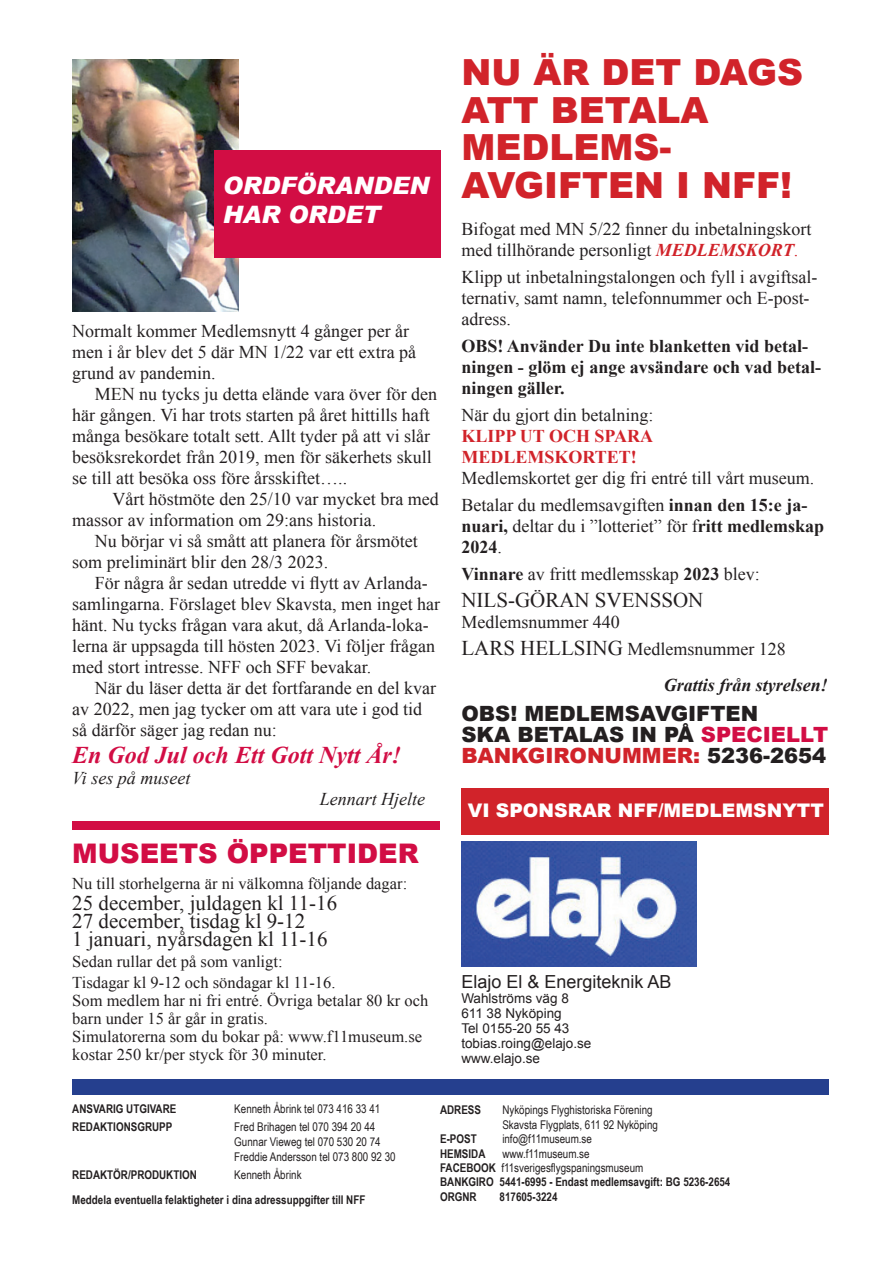
<style>
.page{position:relative;width:893px;height:1263px;background:#fff}
.page>*{position:absolute;margin:0;border:0;box-sizing:border-box;transform-origin:0 0}
.t1{font:900 36px/37.5px "Arial";color:#d1232a}
.t2{font:900 27px "Arial";color:#d20d44}
.t3{font:italic 700 24px "Times New Roman";color:#d20d44}
.t4{font:italic 900 24px/28.8px "Arial";color:#fff}
.t5{font:21px/18px "Times New Roman";color:#231f20}
.t6{font:900 21px/21px "Arial";color:#231f20}
.t7{font:900 18.75px "Arial";color:#fff}
.t8{font:18px/21px "Times New Roman";color:#231f20}
.t9{font:700 18px/21px "Times New Roman";color:#231f20}
.t10{font:700 18px/21px "Times New Roman";color:#d1232a}
.t11{font:italic 18px "Times New Roman";color:#231f20}
.t12{font:18px "Arial";color:#231f20}
.t13{font:italic 700 18px "Times New Roman";color:#231f20}
.t14{font:16.5px/18px "Times New Roman";color:#231f20}
.t15{font:13.5px/15px "Arial";color:#231f20}
.t16{font:700 12px/14.4px "Arial Narrow";color:#231f20}
.t17{font:12px/15px "Arial Narrow";color:#231f20}
.s1{font-weight:700;font-style:italic;color:#d1232a}
.s2{color:#d1232a}
.s3{font-weight:700}
.s4{font-size:21px}
.s5{color:#d20d44}
.s6{font-weight:400}
</style>
<div class="page">
<div style="left:72px;top:1079px;width:757px;height:15px;background:#253f8e"></div>
<div style="left:461px;top:788px;width:368px;height:46px;background:#d1232a"></div>
<img style="left:72px;top:60px;width:167px;height:252px">
<div style="left:214px;top:150px;width:226px;height:108px;background:#d20d44"></div>
<div style="left:72px;top:821px;width:368px;height:8px;background:#d20d44"></div>
<img style="left:461px;top:841px;width:235px;height:126px">
<h3 class="t4" style="left:223px;top:170px;width:85px">ORDFÖRANDEN<br>HAR ORDET</h3>
<p class="t8" style="left:72px;top:320px;width:345px">Normalt kommer Medlemsnytt 4 gånger per år men i år blev det 5 där MN 1/22 var ett extra på grund av pandemin.</p>
<p class="t8" style="left:72px;top:383px;width:366px;text-indent:22px">MEN nu tycks ju detta elände vara över för den här gången. Vi har trots starten på året hittills haft många besökare totalt sett. Allt tyder på att vi slår besöksrekordet från 2019, men för säkerhets skull se till att besöka oss före årsskiftet…..</p>
<p class="t8" style="left:72px;top:488px;width:368px;text-indent:40px">Vårt höstmöte den 25/10 var mycket bra med massor av information om 29:ans historia.</p>
<p class="t8" style="left:72px;top:530px;width:347px;text-indent:22px">Nu börjar vi så smått att planera för årsmötet som preliminärt blir den 28/3 2023.</p>
<p class="t8" style="left:72px;top:572px;width:369px;text-indent:22px">För några år sedan utredde vi flytt av Arlanda&shy;samlingarna. Förslaget blev Skavsta, men inget har hänt. Nu tycks frågan vara akut, då Arlanda-loka&shy;lerna är uppsagda till hösten 2023. Vi följer frågan med stort intresse. NFF och SFF bevakar.</p>
<p class="t8" style="left:72px;top:677px;width:365px;text-indent:22px">När du läser detta är det fortfarande en del kvar av 2022, men jag tycker om att vara ute i god tid så därför säger jag redan nu:</p>
<h3 class="t3" style="left:72px;top:738px;width:330px">En God Jul och Ett Gott Nytt År!</h3>
<p class="t11" style="left:72px;top:766px;width:120px">Vi ses på museet</p>
<p class="t11" style="left:320px;top:787px;width:107px">Lennart Hjelte</p>
<h2 class="t2" style="left:72px;top:834px;width:348px">MUSEETS ÖPPETTIDER</h2>
<p class="t14" style="left:72px;top:874px;width:336px">Nu till storhelgerna är ni välkomna följande dagar:</p>
<p class="t5" style="left:72px;top:893px;width:266px">25 december, juldagen kl 11-16<br>27 december, tisdag kl 9-12<br>1 januari, nyårsdagen kl 11-16</p>
<p class="t14" style="left:72px;top:950px;width:265px;line-height:21px">Sedan rullar det på som vanligt:<br>Tisdagar kl 9-12 och söndagar kl 11-16.</p>
<p class="t14" style="left:72px;top:991px;width:358px">Som medlem har ni fri entré. Övriga betalar 80 kr och barn under 15 år går in gratis.<br>Simulatorerna som du bokar på: www.f11museum.se kostar 250 kr/per styck för 30 minuter.</p>
<h1 class="t1" style="left:461px;top:53px;width:343px">NU ÄR DET DAGS<br>ATT BETALA<br>MEDLEMS-<br>AVGIFTEN I NFF!</h1>
<p class="t8" style="left:461px;top:218px;width:351px">Bifogat med MN 5/22 finner du inbetalningskort med tillhörande personligt <span class="s1">MEDLEMSKORT</span><span class="s2">.</span></p>
<p class="t8" style="left:461px;top:266px;width:357px">Klipp ut inbetalningstalongen och fyll i avgiftsal&shy;ternativ, samt namn, telefonnummer och E-post&shy;adress.</p>
<p class="t9" style="left:461px;top:335px;width:361px">OBS! Använder Du inte blanketten vid betal&shy;ningen - glöm ej ange avsändare och vad betal&shy;ningen gäller.</p>
<p class="t8" style="left:461px;top:404px;width:193px">När du gjort din betalning:</p>
<p class="t10" style="left:461px;top:425px;width:193px">Klipp ut och SPARA<br>MEDLEMSKORTET!</p>
<p class="t8" style="left:461px;top:464px;width:354px;line-height:27px">Medlemskortet ger dig fri entré till vårt museum.<br>Betalar du medlemsavgiften <span class="s3">innan den 15:e ja-</span></p>
<p class="t8" style="left:461px;top:515px;width:364px"><span class="s3">nuari,</span> deltar du i ”lotteriet” för f<span class="s3">ritt medlemskap<br>2024</span>.</p>
<p class="t8" style="left:461px;top:563px;width:300px"><span class="s3">Vinnare</span> av fritt medlemsskap <span class="s3">2023</span> blev:</p>
<p class="t5" style="left:461px;top:591px;width:244px">NILS-GÖRAN SVENSSON</p>
<p class="t8" style="left:461px;top:608px;width:326px;line-height:27px">Medlemsnummer 440<br><span class="s4">LARS HELLSING</span> Medlemsnummer 128</p>
<p class="t13" style="left:664px;top:672px;width:166px">Grattis från styrelsen!</p>
<p class="t6" style="left:461px;top:702px;width:368px">OBS! MEDLEMSAVGIFTEN<br>SKA BETALAS IN PÅ <span class="s5">SPECIELLT<br></span><span class="s2">BANKGIRONUMMER:</span> 5236-2654</p>
<p class="t7" style="left:468px;top:796px;width:358px">VI SPONSRAR NFF/MEDLEMSNYTT</p>
<p class="t12" style="left:461px;top:970px;width:212px">Elajo El &amp; Energiteknik AB</p>
<p class="t15" style="left:461px;top:991px;width:132px">Wahlströms väg 8<br>611 38 Nyköping<br>Tel 0155-20 55 43 tobias.roing@elajo.se www.elajo.se</p>
<p class="t16" style="left:72px;top:1101px;width:106px">ANSVARIG UTGIVARE</p>
<p class="t17" style="left:234px;top:1101px;width:148px">Kenneth Åbrink tel 073 416 33 41</p>
<p class="t16" style="left:72px;top:1119px;width:102px">REDAKTIONSGRUPP</p>
<p class="t17" style="left:234px;top:1119px;width:163px">Fred Brihagen tel 070 394 20 44<br>Gunnar Vieweg tel 070 530 20 74<br>Freddie Andersson tel 073 800 92 30</p>
<p class="t16" style="left:72px;top:1167px;width:126px">REDAKTÖR/PRODUKTION</p>
<p class="t17" style="left:234px;top:1167px;width:69px">Kenneth Åbrink</p>
<p class="t16" style="left:72px;top:1192px;width:295px">Meddela eventuella felaktigheter i dina adressuppgifter till NFF</p>
<p class="t16" style="left:440px;top:1102px;width:43px">ADRESS</p>
<p class="t17" style="left:502px;top:1102px;width:157px;line-height:14.4px">Nyköpings Flyghistoriska Förening<br>Skavsta Flygplats, 611 92 Nyköping</p>
<p class="t16" style="left:440px;top:1131px;width:38px">E-POST</p>
<p class="t17" style="left:502px;top:1131px;width:91px">info@f11museum.se</p>
<p class="t16" style="left:440px;top:1145px;width:47px">HEMSIDA</p>
<p class="t16" style="left:440px;top:1145px;width:292px;text-indent:62px"><span class="s6">www.f11museum.se<br></span>FACEBOOK <span class="s6">f11sverigesflygspaningsmuseum<br></span>BANKGIRO 5441-6995 - Endast medlemsavgift: BG 5236-2654<br>ORGNR</p>
<p class="t16" style="left:500px;top:1189px;width:59px">817605-3224</p>
</div>
